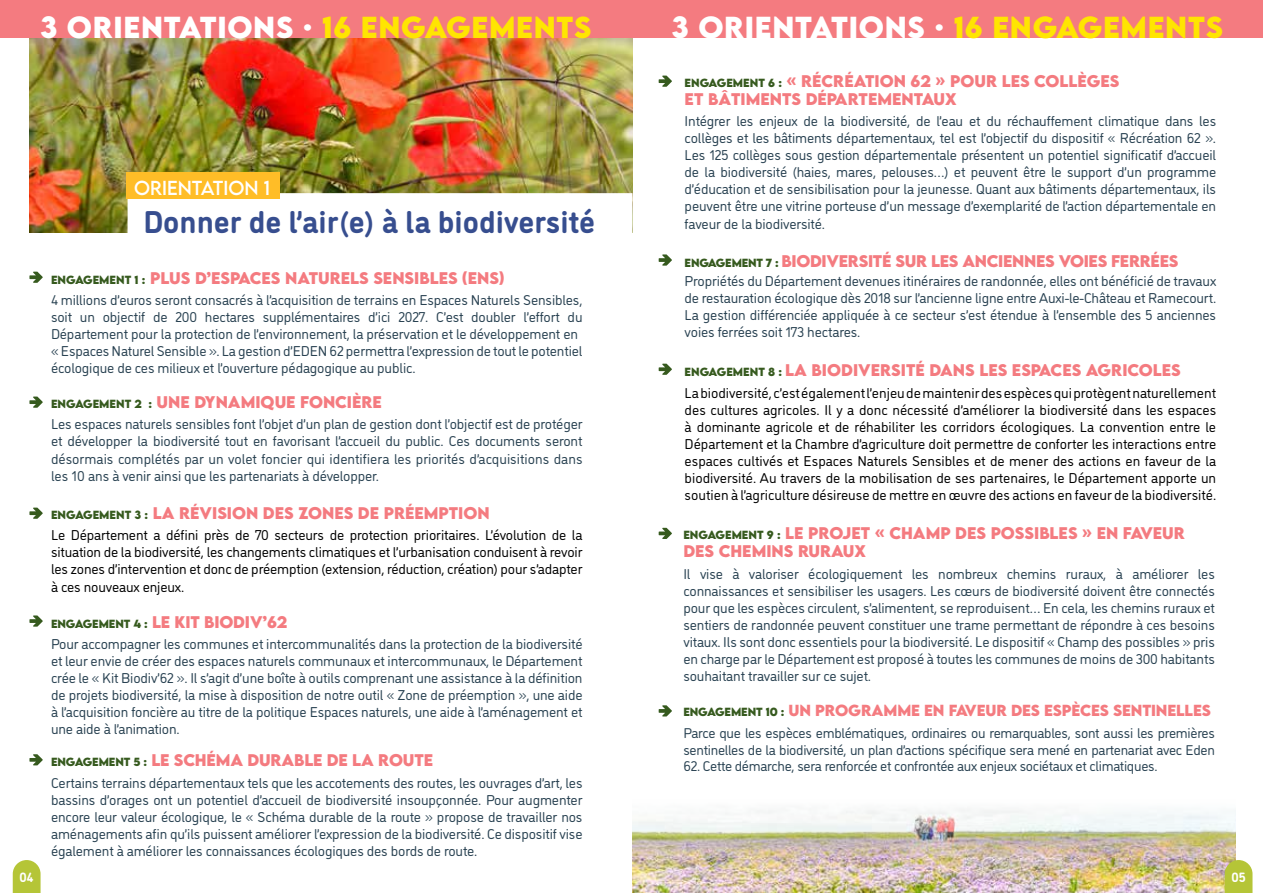
<style>
.page{position:relative;width:1263px;height:893px;background:#fff}
.page>*{position:absolute;margin:0;border:0;box-sizing:border-box;transform-origin:0 0}
.t1{font:700 31.5px "DI Nosaur";color:#374e8f}
.t2{font:700 27px "LEMONMILK";letter-spacing:.025em;color:#fff}
.t3{font:18px "LEMONMILK";color:#fff}
.t4{font:700 15px/18px "LEMONMILK";color:#f47b80}
.t5{font:700 15px "LEMONMILK";letter-spacing:-.02em;color:#f47b80}
.t6{font:14.25px/17.1px "DI Nosaur";letter-spacing:-.01em;color:#294252;text-align:justify}
.t7{font:14.25px/17.1px "DI Nosaur";letter-spacing:-.01em;color:#000;text-align:justify}
.t8{font:700 14.25px "LEMONMILK";letter-spacing:-.01em;color:#f47b80}
.t9{font:14.1px/17px "DI Nosaur";letter-spacing:-.02em;color:#294252}
.t10{font:700 13.5px "DI Nosaur";color:#fff}
.s1{color:#ffe501}
.s2{font-size:10.5px;color:#365a1e}
</style>
<div class="page">
<img style="left:632px;top:857px;width:603px;height:36px">
<img style="left:29px;top:37px;width:603px;height:196px">
<div style="left:128px;top:193px;width:504px;height:43px;background:#fff"></div>
<div style="left:127px;top:173px;width:153px;height:26px;background:#ffbd27"></div>
<svg style="left:1225px;top:860px;width:27px;height:33px"></svg>
<svg style="left:13px;top:860px;width:28px;height:33px"></svg>
<svg style="left:29px;top:272px;width:14px;height:11px"></svg>
<svg style="left:29px;top:396px;width:14px;height:12px"></svg>
<div style="left:0;top:0;width:631px;height:37px;background:#f47b80"></div>
<div style="left:631px;top:0;width:632px;height:37px;background:#f47b80"></div>
<svg style="left:29px;top:508px;width:14px;height:11px"></svg>
<svg style="left:29px;top:615px;width:14px;height:12px"></svg>
<svg style="left:29px;top:754px;width:14px;height:11px"></svg>
<svg style="left:659px;top:76px;width:13px;height:11px"></svg>
<svg style="left:659px;top:254px;width:13px;height:12px"></svg>
<svg style="left:659px;top:364px;width:13px;height:11px"></svg>
<svg style="left:659px;top:528px;width:13px;height:11px"></svg>
<svg style="left:659px;top:705px;width:13px;height:11px"></svg>
<img style="left:632px;top:809px;width:604px;height:48px">
<h2 class="t2" style="left:40px;top:9px;width:553px">3 ORIENTATIONS . <span class="s1">16 ENGAGEMENTS</span></h2>
<p class="t3" style="left:134px;top:176px;width:138px">ORIENTATION 1</p>
<h1 class="t1" style="left:143px;top:198px;width:453px">Donner de l’air(e) à la biodiversité</h1>
<p class="t4" style="left:51px;top:269px;width:428px"><span class="s2">ENGAGEMENT 1 :</span> PLUS D’ESPACES NATURELS SENSIBLES (ENS</p>
<p class="t4" style="left:499px;top:269px;width:7px">)</p>
<p class="t6" style="left:51px;top:290px;width:533px;text-align:left">4 millions d’euros seront consacrés à l’acquisition de terrains en Espaces Naturels Sensibles, soit un objectif de 200 hectares supplémentaires d’ici 2027. C’est doubler l’effort du Département pour la protection de l’environnement, la préservation et le développement en « Espaces Naturel Sensible ». La gestion d’EDEN 62 permettra l’expression de tout le potentiel écologique de ces milieux et l’ouverture pédagogique au public.</p>
<p class="t4" style="left:51px;top:393px;width:332px"><span class="s2">ENGAGEMENT 2 :</span> UNE DYNAMIQUE FONCIÈRE</p>
<p class="t6" style="left:51px;top:415px;width:533px">Les espaces naturels sensibles font l’objet d’un plan de gestion dont l’objectif est de protéger et développer la biodiversité tout en favorisant l’accueil du public. Ces documents seront désormais complétés par un volet foncier qui identifiera les priorités d’acquisitions dans les 10 ans à venir ainsi que les partenariats à développer.</p>
<p class="t4" style="left:51px;top:504px;width:440px"><span class="s2">ENGAGEMENT 3 :</span> LA RÉVISION DES ZONES DE PRÉEMPTION</p>
<p class="t7" style="left:51px;top:526px;width:533px">Le Département a défini près de 70 secteurs de protection prioritaires. L’évolution de la situation de la biodiversité, les changements climatiques et l’urbanisation conduisent à revoir les zones d’intervention et donc de préemption (extension, réduction, création) pour s’adapter à ces nouveaux enjeux.</p>
<p class="t4" style="left:51px;top:613px;width:238px"><span class="s2">ENGAGEMENT 4 :</span> LE KIT BIODIV’62</p>
<p class="t6" style="left:51px;top:634px;width:533px">Pour accompagner les communes et intercommunalités dans la protection de la biodiversité et leur envie de créer des espaces naturels communaux et intercommunaux, le Département crée le « Kit Biodiv’62 ». Il s’agit d’une boîte à outils comprenant une assistance à la définition de projets biodiversité, la mise à disposition de notre outil « Zone de préemption », une aide à l’acquisition foncière au titre de la politique Espaces naturels, une aide à l’aménagement et une aide à l’animation.</p>
<p class="t4" style="left:51px;top:751px;width:383px"><span class="s2">ENGAGEMENT 5 :</span> LE SCHÉMA DURABLE DE LA ROUTE</p>
<p class="t6" style="left:51px;top:773px;width:533px">Certains terrains départementaux tels que les accotements des routes, les ouvrages d’art, les bassins d’orages ont un potentiel d’accueil de biodiversité insoupçonnée. Pour augmenter encore leur valeur écologique, le « Schéma durable de la route » propose de travailler nos aménagements afin qu’ils puissent améliorer l’expression de la biodiversité. Ce dispositif vise également à améliorer les connaissances écologiques des bords de route.</p>
<h2 class="t2" style="left:671px;top:9px;width:553px">3 ORIENTATIONS . <span class="s1">16 ENGAGEMENTS</span></h2>
<p class="t4" style="left:685px;top:72px;width:436px"><span class="s2">ENGAGEMENT 6 :</span> « RÉCRÉATION 62 » POUR LES COLLÈGES<br>ET BÂTIMENTS DÉPARTEMENTAUX</p>
<p class="t6" style="left:685px;top:112px;width:533px">Intégrer les enjeux de la biodiversité, de l’eau et du réchauffement climatique dans les collèges et les bâtiments départementaux, tel est l’objectif du dispositif « Récréation 62 ».<br>Les 125 collèges sous gestion départementale présentent un potentiel significatif d’accueil de la biodiversité (haies, mares, pelouses…) et peuvent être le support d’un programme d’éducation et de sensibilisation pour la jeunesse. Quant aux bâtiments départementaux, ils peuvent être une vitrine porteuse d’un message d’exemplarité de l’action départementale en faveur de la biodiversité.</p>
<p class="t5" style="left:685px;top:251px;width:495px"><span class="s2">ENGAGEMENT 7 :</span> BIODIVERSITÉ SUR LES ANCIENNES VOIES FERRÉES</p>
<p class="t6" style="left:685px;top:272px;width:533px">Propriétés du Département devenues itinéraires de randonnée, elles ont bénéficié de travaux de restauration écologique dès 2018 sur l’ancienne ligne entre Auxi-le-Château et Ramecourt.<br>La gestion différenciée appliquée à ce secteur s’est étendue à l’ensemble des 5 anciennes voies ferrées soit 173 hectares.</p>
<p class="t4" style="left:685px;top:361px;width:497px"><span class="s2">ENGAGEMENT 8 :</span> LA BIODIVERSITÉ DANS LES ESPACES AGRICOLES</p>
<p class="t7" style="left:685px;top:383px;width:533px">La biodiversité, c’est également l’enjeu de maintenir des espèces qui protègent naturellement des cultures agricoles. Il y a donc nécessité d’améliorer la biodiversité dans les espaces à dominante agricole et de réhabiliter les corridors écologiques. La convention entre le Département et la Chambre d’agriculture doit permettre de conforter les interactions entre espaces cultivés et Espaces Naturels Sensibles et de mener des actions en faveur de la biodiversité. Au travers de la mobilisation de ses partenaires, le Département apporte un soutien à l’agriculture désireuse de mettre en œuvre des actions en faveur de la biodiversité.</p>
<p class="t4" style="left:683px;top:524px;width:503px"><span class="s2">ENGAGEMENT 9 :</span> LE PROJET « CHAMP DES POSSIBLES » EN FAVEUR<br>DES CHEMINS RURAUX</p>
<p class="t6" style="left:683px;top:564px;width:533px">Il vise à valoriser écologiquement les nombreux chemins ruraux, à améliorer les connaissances et sensibiliser les usagers. Les cœurs de biodiversité doivent être connectés pour que les espèces circulent, s’alimentent, se reproduisent… En cela, les chemins ruraux et sentiers de randonnée peuvent constituer une trame permettant de répondre à ces besoins vitaux. Ils sont donc essentiels pour la biodiversité. Le dispositif « Champ des possibles » pris en charge par le Département est proposé à toutes les communes de moins de 300 habitants souhaitant travailler sur ce sujet.</p>
<p class="t8" style="left:683px;top:701px;width:529px"><span class="s2">ENGAGEMENT 10 :</span> UN PROGRAMME EN FAVEUR DES ESPÈCES SENTINELLES</p>
<p class="t9" style="left:683px;top:723px;width:533px">Parce que les espèces emblématiques, ordinaires ou remarquables, sont aussi les premières sentinelles de la biodiversité, un plan d’actions spécifique sera mené en partenariat avec Eden</p>
<p class="t9" style="left:683px;top:757px;width:476px">62. Cette démarche, sera renforcée et confrontée aux enjeux sociétaux et climatiques.</p>
<p class="t10" style="left:19px;top:867px;width:16px">04</p>
<p class="t10" style="left:1231px;top:867px;width:16px">05</p>
</div>
